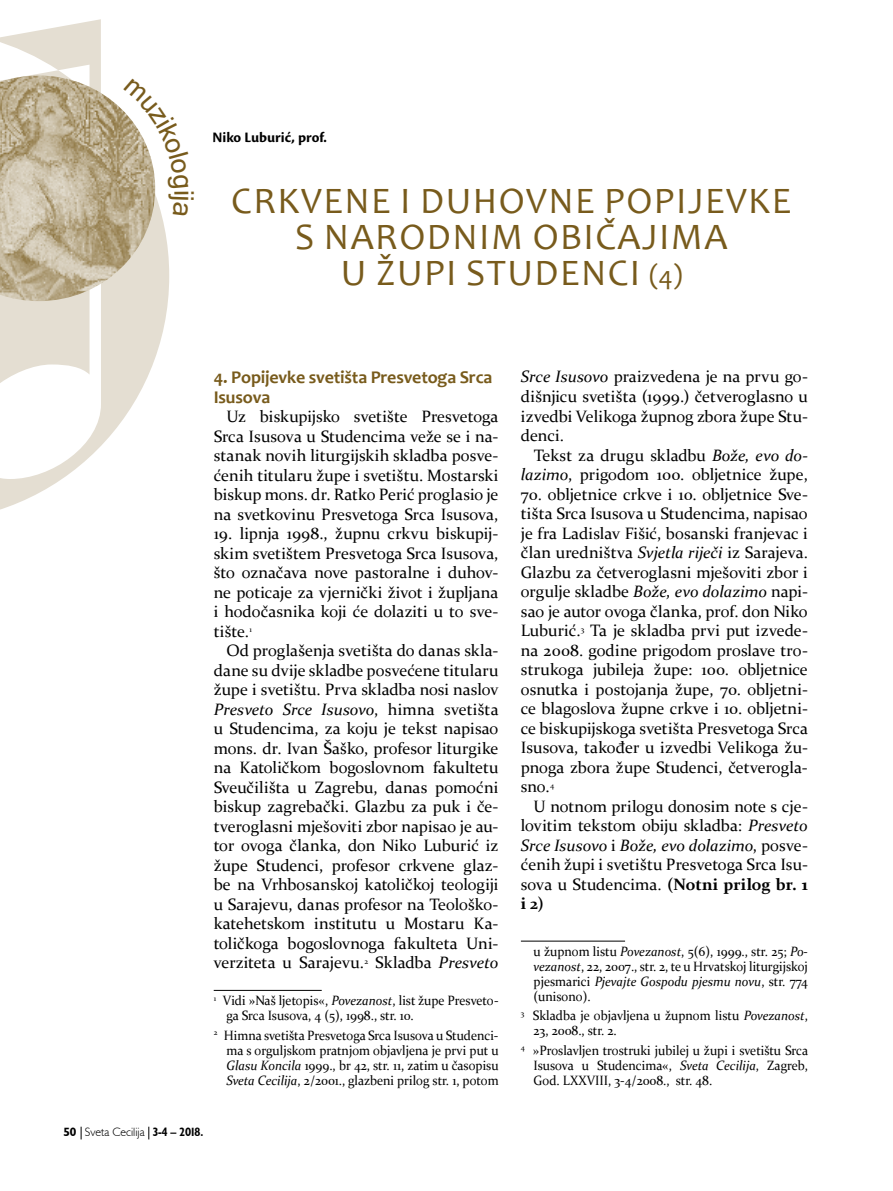
<style>
.page{position:relative;width:893px;height:1191px;background:#fff}
.page>*{position:absolute;margin:0;border:0;box-sizing:border-box;transform-origin:0 0}
.t1{font:37.5px "Candara";letter-spacing:.04em;color:#785b1c}
.t2{font:700 18px/19.5px "Candara";letter-spacing:-.01em;color:#785b1c}
.t3{font:16.5px/19.5px "Constantia";color:#000;text-align:justify}
.t4{font:700 15px "Cronos Pro";color:#000}
.t5{font:13.5px/15px "Constantia";color:#000;text-align:justify;scale:.94 1}
.t6{font:300 12px "Humanist 521 BT";color:#000}
.s1{font-size:27px}
.s2{font-style:italic}
.s3{font-weight:700}
.s4{font-weight:700;font-stretch:condensed}
</style>
<div class="page">
<svg style="left:0;top:19px;width:101px;height:51px"></svg>
<svg style="left:0;top:70px;width:169px;height:440px"></svg>
<svg style="left:81px;top:1126px;width:1px;height:13px"></svg>
<svg style="left:148px;top:1126px;width:1px;height:13px"></svg>
<img style="left:0;top:75px;width:155px;height:226px">
<hr style="left:214px;top:990px;width:108px;height:1px;background:#000">
<hr style="left:521px;top:941px;width:104px;height:1px;background:#000">
<svg style="left:123px;top:78px;width:46px;height:138px"></svg>
<p class="t4" style="left:213px;top:128px;width:116px">Niko Luburić, prof.</p>
<h1 class="t1" style="left:231px;top:177px;width:46px">CRKVENE</h1>
<h1 class="t1" style="left:400px;top:177px;width:71px">I DUHOVNE</h1>
<h1 class="t1" style="left:604px;top:177px;width:22px">POPIJEVKE</h1>
<h1 class="t1" style="left:295px;top:213px;width:54px">S NARO</h1>
<h1 class="t1" style="left:427px;top:213px;width:48px">DNIM</h1>
<h1 class="t1" style="left:533px;top:213px;width:23px">OBIČAJIMA</h1>
<h1 class="t1" style="left:341px;top:249px;width:56px">U ŽUPI</h1>
<h1 class="t1" style="left:466px;top:249px;width:22px">STU</h1>
<h1 class="t1" style="left:534px;top:249px;width:150px">DENCI <span class="s1">(4)</span></h1>
<p class="t2" style="left:214px;top:367px;width:280px">4. Popijevke svetišta Presvetoga Srca<br>Isusova</p>
<p class="t3" style="left:214px;top:406px;width:286px;text-indent:13px">Uz biskupijsko svetište Presvetoga Srca Isusova u Studencima veže se i na&shy;stanak novih liturgijskih skladba posve&shy;ćenih titularu župe i svetištu. Mostarski biskup mons. dr. Ratko Perić proglasio je na svetkovinu Presvetoga Srca Isusova,</p>
<p class="t3" style="left:214px;top:523px;width:286px">19. lipnja 1998., župnu crkvu biskupij&shy;skim svetištem Presvetoga Srca Isusova, što označava nove pastoralne i duhov&shy;ne poticaje za vjernički život i župljana i hodočasnika koji će dolaziti u to sve&shy;tište.<sup>1</sup></p>
<p class="t3" style="left:214px;top:640px;width:286px;text-indent:13px">Od proglašenja svetišta do danas skla&shy;dane su dvije skladbe posvećene titularu župe i svetištu. Prva skladba nosi naslov <span class="s2">Presveto Srce Isusovo</span>, himna svetišta u Studencima, za koju je tekst napisao mons. dr. Ivan Šaško, profesor liturgike na Katoličkom bogoslovnom fakultetu Sveučilišta u Zagrebu, danas pomoćni biskup zagrebački. Glazbu za puk i če&shy;tveroglasni mješoviti zbor napisao je au&shy;tor ovoga članka, don Niko Luburić iz župe Studenci, profesor crkvene glaz&shy;be na Vrhbosanskoj katoličkoj teologiji u Sarajevu, danas profesor na Teološko&shy;katehetskom institutu u Mostaru Ka&shy;toličkoga bogoslovnoga fakulteta Uni&shy;verziteta u Sarajevu.<sup>2</sup> Skladba <span class="s2">Presveto</span></p>
<p class="t5" style="left:226px;top:992px;width:291px;text-indent:-13px"><sup>1</sup> Vidi »Naš ljetopis«, <span class="s2">Povezanost</span>, list župe Presveto&shy;ga Srca Isusova, 4 (5), 1998., str. 10.</p>
<p class="t5" style="left:226px;top:1027px;width:291px;text-indent:-13px"><sup>2</sup> Himna svetišta Presvetoga Srca Isusova u Studenci&shy;ma s orguljskom pratnjom objavljena je prvi put u <span class="s2">Glasu Koncila</span> 1999., br 42, str. 11, zatim u časopisu <span class="s2">Sveta Cecilija</span>, 2/2001., glazbeni prilog str. 1, potom</p>
<p class="t6" style="left:63px;top:1124px;width:141px"><span class="s3">50</span> Sveta Cecilija <span class="s4">3-4 – 2018.</span></p>
<p class="t3" style="left:521px;top:366px;width:289px"><span class="s2">Srce Isusovo</span> praizvedena je na prvu go&shy;dišnjicu svetišta (1999.) četveroglasno u izvedbi Velikoga župnog zbora župe Stu&shy;denci.</p>
<p class="t3" style="left:521px;top:444px;width:289px;text-align:right">Tekst za drugu skladbu <span class="s2">Bože, evo do&shy;lazimo</span>, prigodom 100. obljetnice župe,</p>
<p class="t3" style="left:521px;top:483px;width:289px">70. obljetnice crkve i 10. obljetnice Sve&shy;tišta Srca Isusova u Studencima, napisao je fra Ladislav Fišić, bosanski franjevac i član uredništva <span class="s2">Svjetla riječi</span> iz Sarajeva.<br>Glazbu za četveroglasni mješoviti zbor i orgulje skladbe <span class="s2">Bože, evo dolazimo</span> napi&shy;sao je autor ovoga članka, prof. don Niko Luburić.<sup>3</sup> Ta je skladba prvi put izvede&shy;na 2008. godine prigodom proslave tro&shy;strukoga jubileja župe: 100. obljetnice osnutka i postojanja župe, 70. obljetni&shy;ce blagoslova župne crkve i 10. obljetni&shy;ce biskupijskoga svetišta Presvetoga Srca Isusova, također u izvedbi Velikoga žu&shy;pnoga zbora župe Studenci, četverogla&shy;sno.<sup>4</sup></p>
<p class="t3" style="left:521px;top:795px;width:289px;text-indent:13px">U notnom prilogu donosim note s cje&shy;lovitim tekstom obiju skladba: <span class="s2">Presveto Srce Isusovo</span> i <span class="s2">Bože, evo dolazimo</span>, posve&shy;ćenih župi i svetištu Presvetoga Srca Isu&shy;sova u Studencima. <span class="s3">(Notni prilog br. 1 i 2)</span></p>
<p class="t5" style="left:534px;top:943px;width:293px">u župnom listu <span class="s2">Povezanost</span>, 5(6), 1999., str. 25; <span class="s2">Po&shy;vezanost</span>, 22, 2007., str. 2, te u Hrvatskoj liturgijskoj pjesmarici <span class="s2">Pjevajte Gospodu pjesmu novu</span>, str. 774 (unisono).</p>
<p class="t5" style="left:534px;top:1007px;width:293px;text-indent:-13px"><sup>3</sup> Skladba je objavljena u župnom listu <span class="s2">Povezanost</span>,<br>23, 2008., str. 2.</p>
<p class="t5" style="left:534px;top:1042px;width:294px;text-indent:-13px"><sup>4</sup> »Proslavljen trostruki jubilej u župi i svetištu Srca Isusova u Studencima«, <span class="s2">Sveta Cecilija</span>, Zagreb, God. LXXVIII, 3-4/2008., str. 48.</p>
</div>
